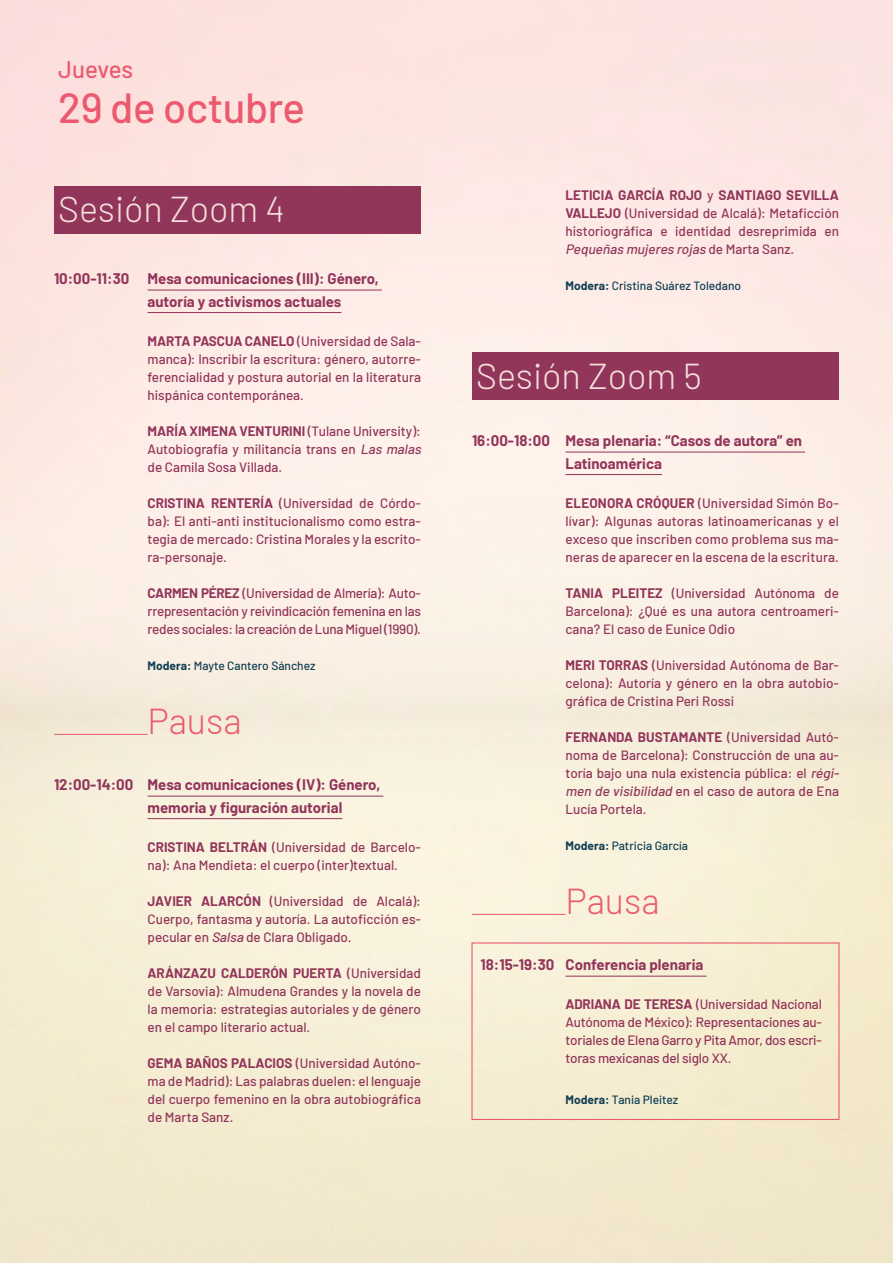
<style>
.page{position:relative;width:893px;height:1263px;background:#fff}
.page>*{position:absolute;margin:0;border:0;box-sizing:border-box;transform-origin:0 0}
.t1{font:500 42px "Barlow";letter-spacing:-.01em;color:#eb5a6f}
.t2{font:300 36px "Barlow";color:#f6dfdb}
.t3{font:300 36px "Barlow";color:#eb5a6f}
.t4{font:500 24px "Barlow";letter-spacing:-.01em;color:#eb5a6f}
.t5{font:700 15px/22.5px "Barlow";color:#92355a}
.t6{font:500 13.5px/18px "Barlow";color:#92355a;text-align:justify}
.t7{font:500 12px "Barlow";color:#103e54}
.s1{font-weight:700}
.s2{font-style:italic}
</style>
<div class="page">
<img style="left:0;top:0;width:892px;height:1262px">
<div style="left:54px;top:186px;width:367px;height:47px;background:#92355a"></div>
<hr style="left:148px;top:290px;width:234px;height:1px;background:#92355a">
<hr style="left:148px;top:312px;width:193px;height:1px;background:#92355a">
<hr style="left:54px;top:734px;width:94px;height:1px;background:#eb5a6f">
<hr style="left:148px;top:796px;width:235px;height:1px;background:#92355a">
<hr style="left:148px;top:818px;width:194px;height:1px;background:#92355a">
<div style="left:472px;top:352px;width:367px;height:48px;background:#92355a"></div>
<hr style="left:566px;top:452px;width:239px;height:1px;background:#92355a">
<hr style="left:566px;top:474px;width:96px;height:1px;background:#92355a">
<hr style="left:472px;top:914px;width:94px;height:1px;background:#eb5a6f">
<hr style="left:566px;top:976px;width:140px;height:1px;background:#92355a">
<div style="left:471px;top:942px;width:368px;height:178px;border:1px solid #eb5a6f"></div>
<h3 class="t4" style="left:58px;top:52px;width:76px">Jueves</h3>
<h1 class="t1" style="left:58px;top:77px;width:248px">29 de octubre</h1>
<h2 class="t2" style="left:58px;top:183px;width:228px">Sesión Zoom 4</h2>
<p class="t5" style="left:148px;top:266px;width:233px;text-indent:-94px">10:00-11:30 Mesa comunicaciones (III): Género, autoría y activismos actuales</p>
<p class="t6" style="left:148px;top:331px;width:275px"><span class="s1">MARTA PASCUA CANELO</span> (Universidad de Sala&shy;manca): Inscribir la escritura: género, autorre&shy;ferencialidad y postura autorial en la literatura hispánica contemporánea.</p>
<p class="t6" style="left:148px;top:421px;width:278px;text-align:left"><span class="s1">MARÍA XIMENA VENTURINI</span> (Tulane University):<br>Autobiografía y militancia trans en <span class="s2">Las malas </span>de Camila Sosa Villada.</p>
<p class="t6" style="left:148px;top:493px;width:275px"><span class="s1">CRISTINA RENTERÍA</span> (Universidad de Córdo&shy;ba): El anti-anti institucionalismo como estra&shy;tegia de mercado: Cristina Morales y la escrito&shy;ra-personaje.</p>
<p class="t6" style="left:148px;top:583px;width:275px"><span class="s1">CARMEN PÉREZ</span> (Universidad de Almería): Auto&shy;rrepresentación y reivindicación femenina en las redes sociales: la creación de Luna Miguel (1990).</p>
<p class="t7" style="left:148px;top:657px;width:170px"><span class="s1">Modera:</span> Mayte Cantero Sánchez</p>
<h2 class="t3" style="left:148px;top:695px;width:96px">Pausa</h2>
<p class="t5" style="left:148px;top:772px;width:234px;text-indent:-94px">12:00-14:00 Mesa comunicaciones (IV): Género, memoria y figuración autorial</p>
<p class="t6" style="left:148px;top:837px;width:275px"><span class="s1">CRISTINA BELTRÁN</span> (Universidad de Barcelo&shy;na): Ana Mendieta: el cuerpo (inter)textual.</p>
<p class="t6" style="left:148px;top:891px;width:275px"><span class="s1">JAVIER ALARCÓN</span> (Universidad de Alcalá):<br>Cuerpo, fantasma y autoría. La autoficción es&shy;pecular en <span class="s2">Salsa</span> de Clara Obligado.</p>
<p class="t6" style="left:148px;top:963px;width:275px"><span class="s1">ARÁNZAZU CALDERÓN PUERTA</span> (Universidad de Varsovia): Almudena Grandes y la novela de la memoria: estrategias autoriales y de género en el campo literario actual.</p>
<p class="t6" style="left:148px;top:1053px;width:275px"><span class="s1">GEMA BAÑOS PALACIOS</span> (Universidad Autóno&shy;ma de Madrid): Las palabras duelen: el lenguaje del cuerpo femenino en la obra autobiográfica de Marta Sanz.</p>
<p class="t6" style="left:566px;top:185px;width:275px"><span class="s1">LETICIA GARCÍA ROJO</span> y <span class="s1">SANTIAGO SEVILLA VALLEJO</span> (Universidad de Alcalá): Metaficción historiográfica e identidad desreprimida en <span class="s2">Pequeñas mujeres rojas</span> d e M a rt a S a n z .</p>
<p class="t7" style="left:566px;top:276px;width:177px"><span class="s1">Modera:</span> Cristina Suárez Toledano</p>
<h2 class="t2" style="left:476px;top:350px;width:227px">Sesión Zoom 5</h2>
<p class="t5" style="left:566px;top:428px;width:238px;text-indent:-94px">16:00-18:00 Mesa plenaria: “Casos de autora” en<br>Latinoamérica</p>
<p class="t6" style="left:566px;top:493px;width:275px"><span class="s1">ELEONORA CRÓQUER</span> (Universidad Simón Bo&shy;lívar): Algunas autoras latinoamericanas y el exceso que inscriben como problema sus ma&shy;neras de aparecer en la escena de la escritura.</p>
<p class="t6" style="left:566px;top:583px;width:275px"><span class="s1">TANIA PLEITEZ</span> (Universidad Autónoma de Barcelona): ¿Qué es una autora centroameri&shy;cana? El caso de Eunice Odio</p>
<p class="t6" style="left:566px;top:655px;width:275px"><span class="s1">MERI TORRAS</span> (Universidad Autónoma de Bar&shy;celona): Autoría y género en la obra autobio&shy;gráfica de Cristina Peri Rossi</p>
<p class="t6" style="left:566px;top:727px;width:278px;text-align:left"><span class="s1">FERNANDA BUSTAMANTE</span> (Universidad Autó&shy;noma de Barcelona): Construcción de una au&shy;toría bajo una nula existencia pública: el <span class="s2">régi&shy;men de visibilidad</span> en el caso de autora de Ena Lucía Portela.</p>
<p class="t7" style="left:566px;top:837px;width:124px"><span class="s1">Modera:</span> Patricia García</p>
<h2 class="t3" style="left:566px;top:875px;width:96px">Pausa</h2>
<p class="t5" style="left:480px;top:952px;width:224px">18:15-19:30 Conferencia plenaria</p>
<p class="t6" style="left:566px;top:994px;width:258px"><span class="s1">ADRIANA DE TERESA</span> (Universidad Nacional Autónoma de México): Representaciones au&shy;toriales de Elena Garro y Pita Amor, dos escri&shy;toras mexicanas del siglo XX.</p>
<p class="t7" style="left:566px;top:1091px;width:114px"><span class="s1">Modera:</span> Tania Pleitez</p>
</div>
